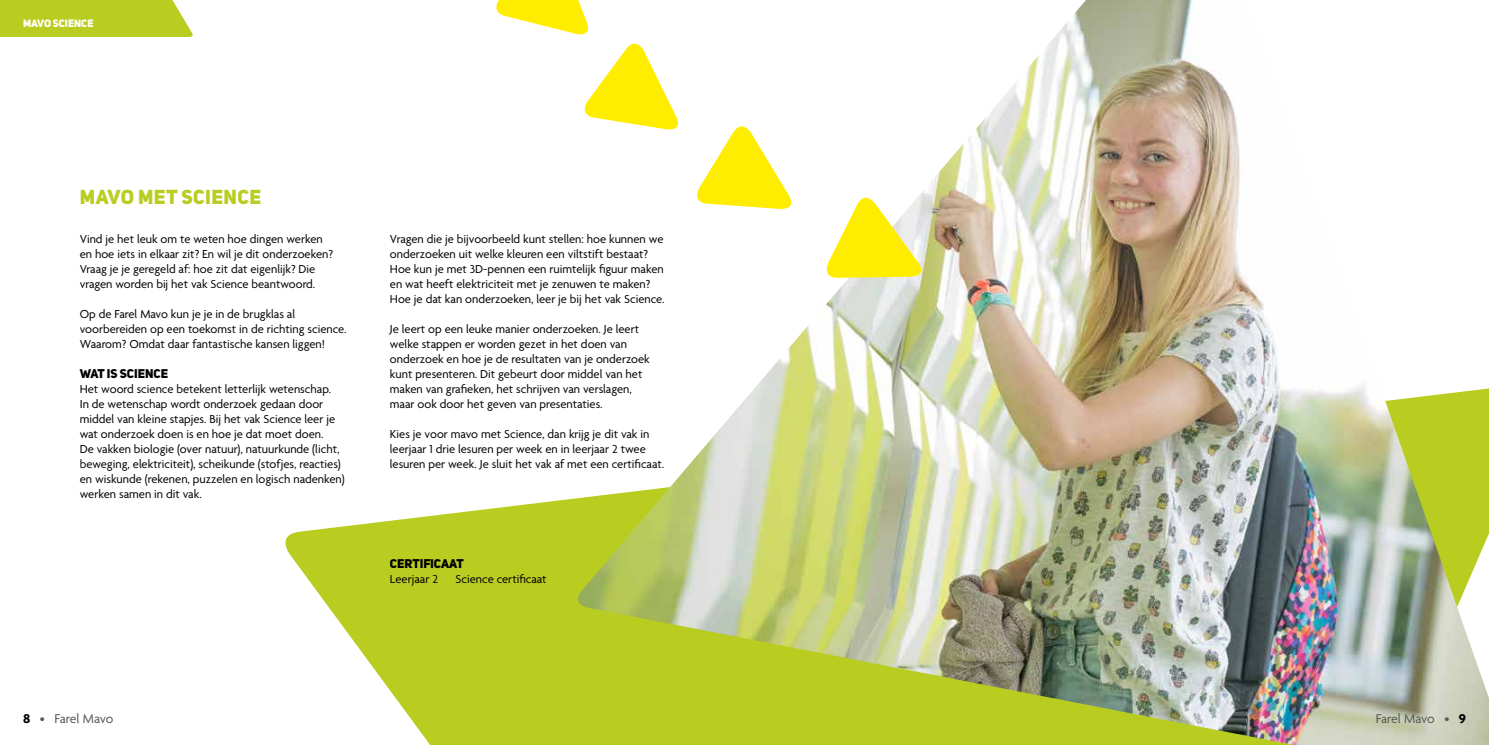
<style>
.page{position:relative;width:1489px;height:745px;background:#fff}
.page>*{position:absolute;margin:0;border:0;box-sizing:border-box;transform-origin:0 0}
.t1{font:20px "Uni Sans Heavy CAPS";letter-spacing:.02em;color:#b9cd21}
.t2{font:13.75px "Agenda";letter-spacing:-.015em;color:#575756}
.t3{font:12.5px/15px "Agenda";color:#000}
.t4{font:12.5px "Uni Sans Heavy CAPS";color:#000}
.t5{font:10.5px "Uni Sans Heavy CAPS";color:#fff}
.s1{font-weight:700;color:#000}
</style>
<div class="page">
<svg style="left:285px;top:499px;width:287px;height:245px;fill:#b9cd21"></svg>
<img style="left:572px;top:0;width:916px;height:744px">
<svg style="left:0;top:0;width:193px;height:37px;background:#bccf2c"></svg>
<svg style="left:820px;top:189px;width:108px;height:89px"></svg>
<svg style="left:690px;top:118px;width:107px;height:92px"></svg>
<svg style="left:496px;top:0;width:187px;height:132px"></svg>
<p class="t5" style="left:23px;top:16px;width:72px">MAVO SCIENCE</p>
<h1 class="t1" style="left:80px;top:184px;width:183px">MAVO MET SCIENCE</h1>
<p class="t3" style="left:80px;top:232px;width:255px">Vind je het leuk om te weten hoe dingen werken en hoe iets in elkaar zit? En wil je dit onderzoeken?<br>Vraag je je geregeld af: hoe zit dat eigenlijk? Die vragen worden bij het vak Science beantwoord.</p>
<p class="t3" style="left:80px;top:307px;width:268px">Op de Farel Mavo kun je je in de brugklas al voorbereiden op een toekomst in de richting science.<br>Waarom? Omdat daar fantastische kansen liggen!</p>
<p class="t4" style="left:80px;top:365px;width:90px">WAT IS SCIENCE</p>
<p class="t3" style="left:80px;top:382px;width:266px">Het woord science betekent letterlijk wetenschap.<br>In de wetenschap wordt onderzoek gedaan door middel van kleine stapjes. Bij het vak Science leer je wat onderzoek doen is en hoe je dat moet doen.<br>De vakken biologie (over natuur), natuurkunde (licht, beweging, elektriciteit), scheikunde (stofjes, reacties) en wiskunde (rekenen, puzzelen en logisch nadenken) werken samen in dit vak.</p>
<p class="t3" style="left:390px;top:232px;width:276px">Vragen die je bijvoorbeeld kunt stellen: hoe kunnen we onderzoeken uit welke kleuren een viltstift bestaat?<br>Hoe kun je met 3D-pennen een ruimtelijk figuur maken en wat heeft elektriciteit met je zenuwen te maken?<br>Hoe je dat kan onderzoeken, leer je bij het vak Science.</p>
<p class="t3" style="left:390px;top:322px;width:261px">Je leert op een leuke manier onderzoeken. Je leert welke stappen er worden gezet in het doen van onderzoek en hoe je de resultaten van je onderzoek kunt presenteren. Dit gebeurt door middel van het maken van grafieken, het schrijven van verslagen, maar ook door het geven van presentaties.</p>
<p class="t3" style="left:390px;top:427px;width:276px">Kies je voor mavo met Science, dan krijg je dit vak in leerjaar 1 drie lesuren per week en in leerjaar 2 twee lesuren per week. Je sluit het vak af met een certificaat.</p>
<p class="t4" style="left:390px;top:555px;width:75px">CERTIFICAAT</p>
<p class="t3" style="left:390px;top:572px;width:50px">Leerjaar 2</p>
<p class="t3" style="left:455px;top:572px;width:92px">Science certificaat</p>
<p class="t2" style="left:23px;top:710px;width:92px"><span class="s1">8</span> • Farel Mavo</p>
<p class="t2" style="left:1375px;top:710px;width:92px">Farel Mavo • <span class="s1">9</span></p>
</div>
